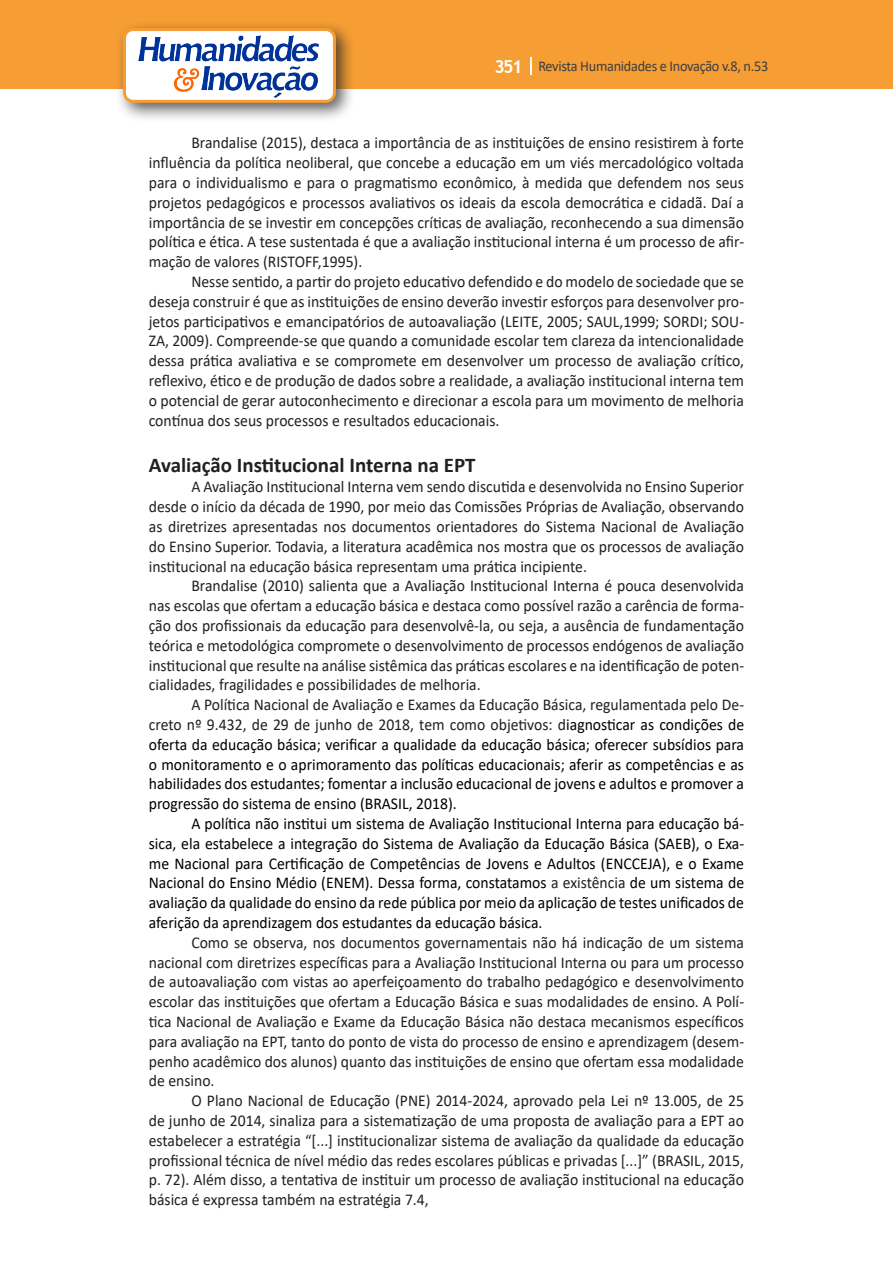
<style>
.page{position:relative;width:893px;height:1263px;background:#fff}
.page>*{position:absolute;margin:0;border:0;box-sizing:border-box;transform-origin:0 0}
.Titulo_2{font:700 21px "Calibri";color:#231f20}
.Texto{font:16.5px/19.8px "Calibri";color:#231f20;text-align:justify;scale:.95 1}
.Texto-2{font:16.5px/19.8px "Calibri";color:#000;text-align:justify;scale:.95 1}
.t1{font:15px "Calibri";letter-spacing:-.02em;color:#3e3e3f;scale:.95 1}
.s1{font-family:"Trebuchet MS";font-weight:700;font-size:18px;color:#fff}
.s2{color:#231f20}
</style>
<div class="page">
<div style="left:0;top:0;width:893px;height:88px;background:#f69e34"></div>
<svg style="left:530px;top:57px;width:2px;height:18px"></svg>
<div style="left:115px;top:20px;width:241px;height:103px;background:#231f20;opacity:.75"></div>
<div style="left:125px;top:30px;width:209px;height:71px;background:#fff;border-radius:9px"></div>
<img style="left:138px;top:35px;width:181px;height:62px">
<div style="left:123px;top:28px;width:213px;height:75px;border:3px solid #f69e34;border-radius:9px"></div>
<p class="t1" style="left:495px;top:56px;width:290px"><span class="s1">351</span> Revista Humanidades e Inovação v.8, n.53</p>
<p class="Texto" style="left:149px;top:133px;width:628px;text-indent:43px">Brandalise (2015), destaca a importância de as instituições de ensino resistirem à forte influência da política neoliberal, que concebe a educação em um viés mercadológico voltada para o individualismo e para o pragmatismo econômico, à medida que defendem nos seus projetos pedagógicos e processos avaliativos os ideais da escola democrática e cidadã. Daí a importância de se investir em concepções críticas de avaliação, reconhecendo a sua dimensão política e ética. A tese sustentada é que a avaliação institucional interna é um processo de afir&shy;mação de valores (RISTOFF,1995).</p>
<p class="Texto" style="left:149px;top:271px;width:628px;text-indent:43px">Nesse sentido, a partir do projeto educativo defendido e do modelo de sociedade que se deseja construir é que as instituições de ensino deverão investir esforços para desenvolver pro&shy;jetos participativos e emancipatórios de autoavaliação (LEITE, 2005; SAUL,1999; SORDI; SOU-ZA, 2009). Compreende-se que quando a comunidade escolar tem clareza da intencionalidade dessa prática avaliativa e se compromete em desenvolver um processo de avaliação crítico, reflexivo, ético e de produção de dados sobre a realidade, a avaliação institucional interna tem o potencial de gerar autoconhecimento e direcionar a escola para um movimento de melhoria contínua dos seus processos e resultados educacionais.</p>
<p class="Titulo_2" style="left:149px;top:451px;width:328px">Avaliação Institucional Interna na EPT</p>
<p class="Texto" style="left:149px;top:476px;width:628px;text-indent:43px">A Avaliação Institucional Interna vem sendo discutida e desenvolvida no Ensino Superior desde o início da década de 1990, por meio das Comissões Próprias de Avaliação, observando as diretrizes apresentadas nos documentos orientadores do Sistema Nacional de Avaliação do Ensino Superior. Todavia, a literatura acadêmica nos mostra que os processos de avaliação institucional na educação básica representam uma prática incipiente.</p>
<p class="Texto" style="left:149px;top:575px;width:628px;text-indent:43px">Brandalise (2010) salienta que a Avaliação Institucional Interna é pouca desenvolvida nas escolas que ofertam a educação básica e destaca como possível razão a carência de forma&shy;ção dos profissionais da educação para desenvolvê-la, ou seja, a ausência de fundamentação teórica e metodológica compromete o desenvolvimento de processos endógenos de avaliação institucional que resulte na análise sistêmica das práticas escolares e na identificação de poten&shy;cialidades, fragilidades e possibilidades de melhoria.</p>
<p class="Texto-2" style="left:149px;top:694px;width:628px;text-indent:43px"><span class="s2">A Política Nacional de Avaliação e Exames da Educação Básica, regulamentada pelo De&shy;creto nº 9.432, de 29 de junho de 2018, tem como objetivos: d</span>iagnosticar as condições de oferta da educação básica; verificar a qualidade da educação básica; oferecer subsídios para o monitoramento e o aprimoramento das políticas educacionais; aferir as competências e as habilidades dos estudantes; fomentar a inclusão educacional de jovens e adultos e promover a progressão do sistema de ensino (BRASIL, 2018).</p>
<p class="Texto-2" style="left:149px;top:813px;width:628px;text-indent:43px">A política não institui um sistema de Avaliação Institucional Interna para educação bá&shy;sica, ela estabelece a integração do Sistema de Avaliação da Educação Básica (SAEB), o Exa&shy;me Nacional para Certificação de Competências de Jovens e Adultos (ENCCEJA), e o Exame Nacional do Ensino Médio (ENEM). Dessa forma, constatamos <span class="s2">a existência</span> de um sistema de avaliação da qualidade do ensino da rede pública por meio da aplicação de testes unificados de aferição da aprendizagem dos estudantes da educação básica.</p>
<p class="Texto" style="left:149px;top:932px;width:628px;text-indent:43px">Como se observa, nos documentos governamentais não há indicação de um sistema nacional com diretrizes específicas para a Avaliação Institucional Interna ou para um processo de autoavaliação com vistas ao aperfeiçoamento do trabalho pedagógico e desenvolvimento escolar das instituições que ofertam a Educação Básica e suas modalidades de ensino. A Polí&shy;tica Nacional de Avaliação e Exame da Educação Básica não destaca mecanismos específicos para avaliação na EPT, tanto do ponto de vista do processo de ensino e aprendizagem (desem&shy;penho acadêmico dos alunos) quanto das instituições de ensino que ofertam essa modalidade de ensino.</p>
<p class="Texto" style="left:149px;top:1090px;width:628px;text-indent:43px">O Plano Nacional de Educação (PNE) 2014-2024, aprovado pela Lei nº 13.005, de 25 de junho de 2014, sinaliza para a sistematização de uma proposta de avaliação para a EPT ao estabelecer a estratégia “[...] institucionalizar sistema de avaliação da qualidade da educação profissional técnica de nível médio das redes escolares públicas e privadas [...]” (BRASIL, 2015, p. 72). Além disso, a tentativa de instituir um processo de avaliação institucional na educação básica é expressa também na estratégia 7.4,</p>
</div>
